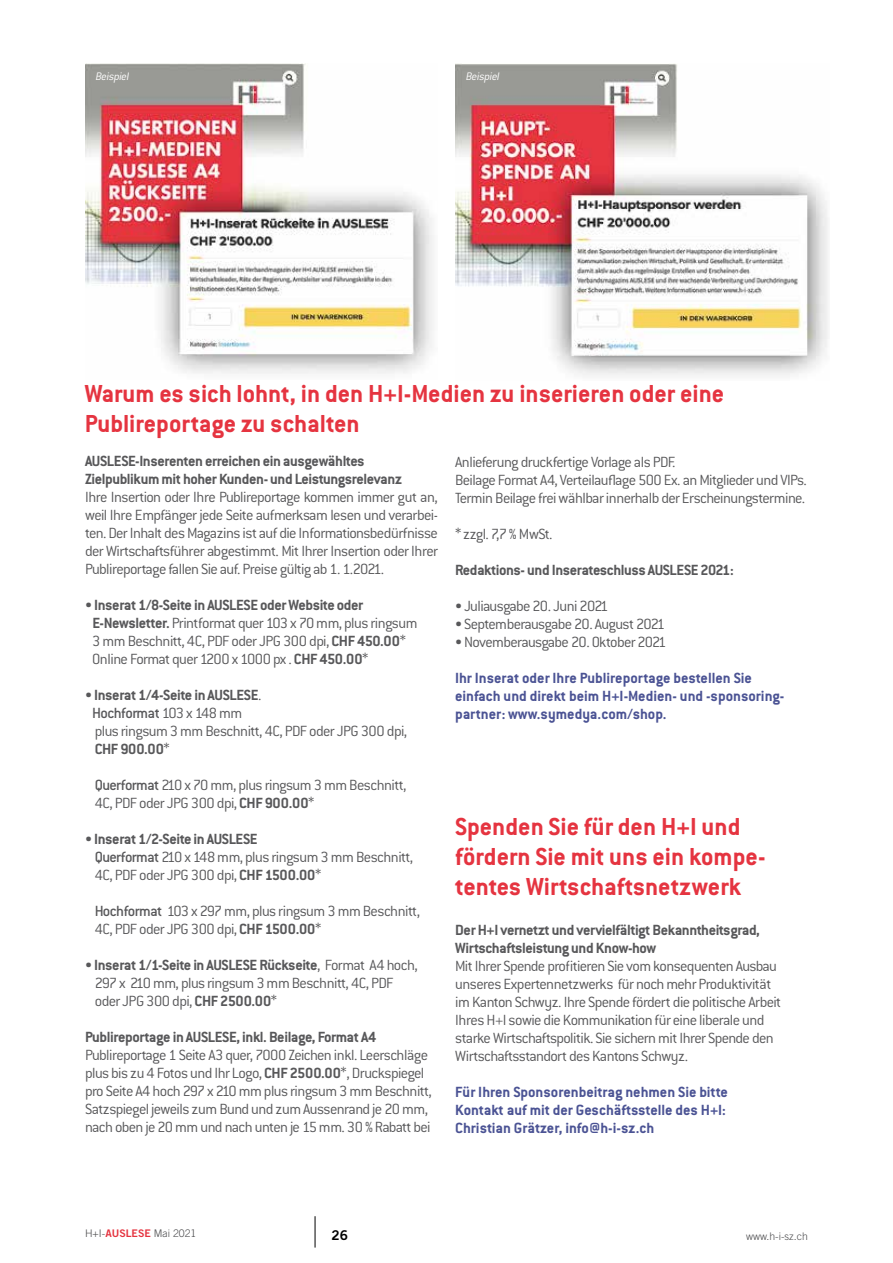
<style>
.page{position:relative;width:893px;height:1263px;background:#fff}
.page>*{position:absolute;margin:0;border:0;box-sizing:border-box;transform-origin:0 0}
.t1{font:700 27px/30px "Conduit ITC";color:#e53440}
.t2{font:300 16.2px/18px "Conduit ITC";letter-spacing:-.04em;color:#58585a}
.t3{font:700 16.2px/18px "Conduit ITC";letter-spacing:-.025em;color:#58585a}
.t4{font:700 16.2px/18px "Conduit ITC";color:#4b5394}
.t5{font:13.5px "Trade Gothic Bold Two";color:#000}
.t6{font:italic 300 12px "Conduit ITC";letter-spacing:-.03em;color:#fff}
.t7{font:300 10.5px "Trade Gothic";color:#4b4b4d}
.s1{font-weight:700}
.s2{font-weight:500}
.s3{font-family:"Trade Gothic Bold Two";font-weight:400;color:#e53440}
</style>
<div class="page">
<hr style="left:315px;top:1216px;width:1px;height:31px;background:#000">
<img style="left:85px;top:64px;width:349px;height:310px">
<img style="left:455px;top:64px;width:373px;height:312px">
<p class="t6" style="left:96px;top:70px;width:35px">Beispiel</p>
<p class="t6" style="left:466px;top:70px;width:35px">Beispiel</p>
<h1 class="t1" style="left:85px;top:378px;width:641px">Warum es sich lohnt, in den H+I-Medien zu inserieren oder eine<br>Publireportage zu schalten</h1>
<p class="t3" style="left:85px;top:452px;width:319px">AUSLESE-Inserenten erreichen ein ausgewähltes<br>Zielpublikum mit hoher Kunden- und Leistungsrelevanz</p>
<p class="t2" style="left:85px;top:488px;width:354px;text-align:justify">Ihre Insertion oder Ihre Publireportage kommen immer gut an, weil Ihre Empfänger jede Seite aufmerksam lesen und verarbei&shy;ten. Der Inhalt des Magazins ist auf die Informationsbedürfnisse der Wirtschaftsführer abgestimmt. Mit Ihrer Insertion oder Ihrer Publireportage fallen Sie auf. Preise gültig ab 1. 1.2021.</p>
<p class="t2" style="left:92px;top:596px;width:327px;text-indent:-7px">• <span class="s1">Inserat 1/8-Seite in AUSLESE oder Website oder E-Newsletter.</span> Printformat quer 103 x 70 mm, plus ringsum 3 mm Beschnitt, 4C, PDF oder JPG 300 dpi, <span class="s1">CHF450.00</span>* Online Format quer 1200 x 1000 px . <span class="s1">CHF450.00</span>*</p>
<p class="t2" style="left:92px;top:686px;width:316px;text-indent:-7px">• <span class="s1">Inserat 1/4-Seite in AUSLESE</span>.<br><span class="s2">Hochformat</span> 103 x 148 mm<br>plus ringsum 3 mm Beschnitt, 4C, PDF oder JPG 300 dpi,<br><span class="s1">CHF900.00</span>*</p>
<p class="t2" style="left:95px;top:776px;width:313px"><span class="s2">Querformat</span> 210 x 70 mm, plus ringsum 3 mm Beschnitt,<br>4C, PDF oder JPG 300 dpi, <span class="s1">CHF 900.00</span>*</p>
<p class="t2" style="left:95px;top:830px;width:320px;text-indent:-10px">• <span class="s1">Inserat 1/2-Seite in AUSLESE<br></span><span class="s2">Querformat</span> 210 x 148 mm, plus ringsum 3 mm Beschnitt,<br>4C, PDF oder JPG 300 dpi, <span class="s1">CHF 1500.00</span>*</p>
<p class="t2" style="left:95px;top:902px;width:327px"><span class="s2">Hochformat</span> 103 x 297 mm, plus ringsum 3 mm Beschnitt,<br>4C, PDF oder JPG 300 dpi, <span class="s1">CHF1500.00</span>*</p>
<p class="t2" style="left:95px;top:956px;width:325px;text-indent:-10px">• <span class="s1">Inserat 1/1-Seite in AUSLESE Rückseite</span>, Format A4 hoch,<br>297 x 210 mm, plus ringsum 3 mm Beschnitt, 4C, PDF oder JPG 300 dpi, <span class="s1">CHF2500.00</span>*</p>
<p class="t3" style="left:85px;top:1028px;width:293px">Publireportage in AUSLESE, inkl. Beilage, Format A4</p>
<p class="t2" style="left:85px;top:1046px;width:348px">Publireportage 1 Seite A3 quer, 7000 Zeichen inkl. Leerschläge plus bis zu 4 Fotos und Ihr Logo, <span class="s1">CHF 2500.00</span>*, Druckspiegel pro Seite A4 hoch 297 x 210 mm plus ringsum 3 mm Beschnitt, Satzspiegel jeweils zum Bund und zum Aussenrand je 20 mm, nach oben je 20 mm und nach unten je 15 mm. 30 % Rabatt bei</p>
<p class="t2" style="left:455px;top:453px;width:353px">Anlieferung druckfertige Vorlage als PDF.<br>Beilage Format A4, Verteilauflage 500 Ex. an Mitglieder und VIPs.<br>Termin Beilage frei wählbar innerhalb der Erscheinungstermine.</p>
<p class="t2" style="left:455px;top:525px;width:99px">* zzgl. 7,7 % MwSt.</p>
<p class="t3" style="left:455px;top:561px;width:280px">Redaktions- und Inserateschluss AUSLESE 2021:</p>
<p class="t2" style="left:455px;top:597px;width:155px">• Juliausgabe 20. Juni 2021</p>
<p class="t2" style="left:455px;top:615px;width:212px">• Septemberausgabe 20. August 2021</p>
<p class="t2" style="left:455px;top:633px;width:213px">• Novemberausgabe 20. Oktober 2021</p>
<p class="t4" style="left:455px;top:669px;width:331px">Ihr Inserat oder Ihre Publireportage bestellen Sie einfach und direkt beim H+I-Medien- und -sponsoring&shy;partner: www.symedya.com/shop.</p>
<h1 class="t1" style="left:455px;top:811px;width:312px">Spenden Sie für den H+I und fördern Sie mit uns ein kompe&shy;tentes Wirtschaftsnetzwerk</h1>
<p class="t3" style="left:455px;top:921px;width:306px">Der H+I vernetzt und vervielfältigt Bekanntheitsgrad,<br>Wirtschaftsleistung und Know-how</p>
<p class="t2" style="left:455px;top:957px;width:327px">Mit Ihrer Spende profitieren Sie vom konsequenten Ausbau unseres Expertennetzwerks für noch mehr Produktivität im Kanton Schwyz. Ihre Spende fördert die politische Arbeit Ihres H+I sowie die Kommunikation für eine liberale und starke Wirtschaftspolitik. Sie sichern mit Ihrer Spende den Wirtschaftsstandort des Kantons Schwyz.</p>
<p class="t4" style="left:455px;top:1083px;width:274px">Für Ihren Sponsorenbeitrag nehmen Sie bitte<br>Kontakt auf mit der Geschäftsstelle des H+I:<br>Christian Grätzer, info@h-i-sz.ch</p>
<p class="t7" style="left:85px;top:1227px;width:113px">H+I-<span class="s3">AUSLESE</span> Mai 2021</p>
<p class="t5" style="left:331px;top:1227px;width:18px">26</p>
<p class="t7" style="left:746px;top:1230px;width:63px">www.h-i-sz.ch</p>
</div>
